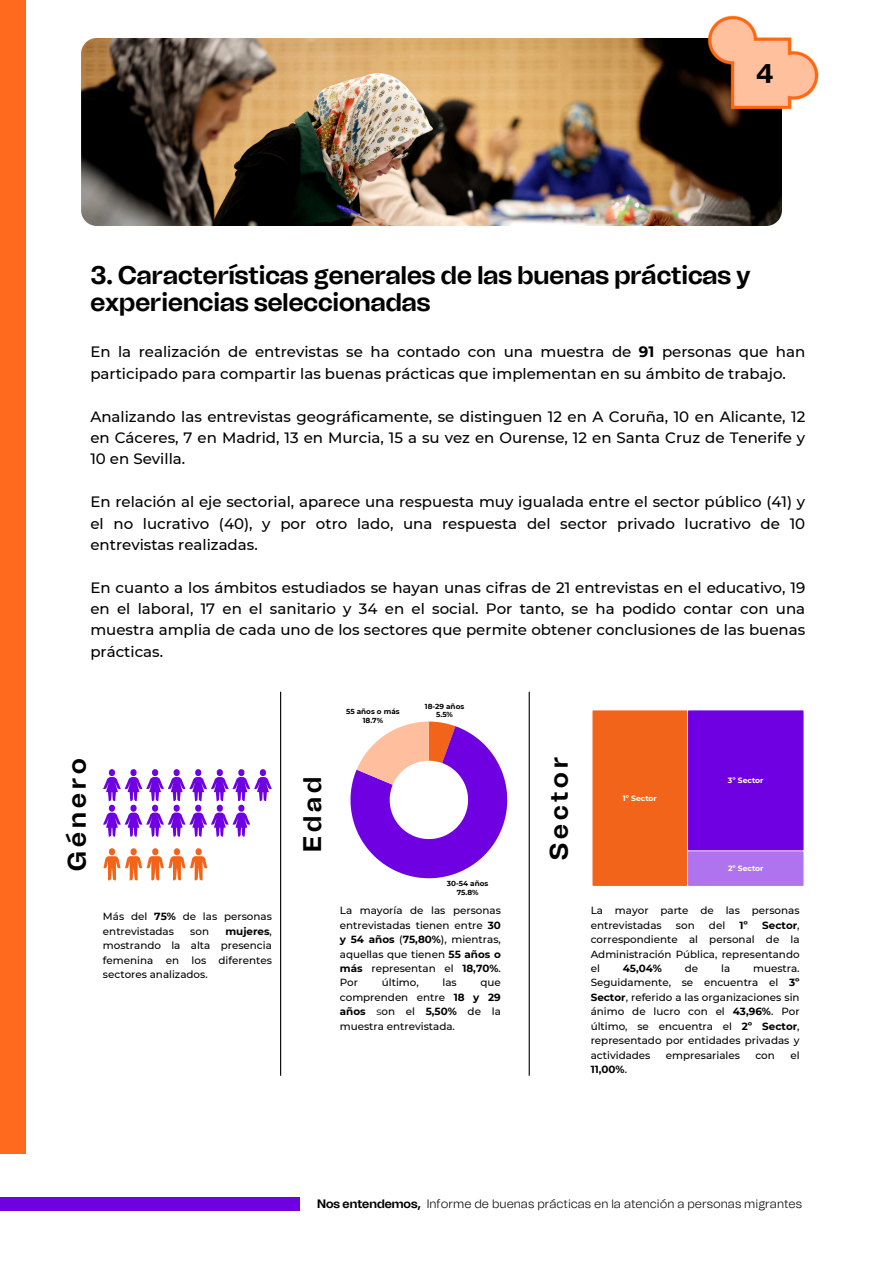
<style>
.page{position:relative;width:894px;height:1264px;background:#fff}
.page>*{position:absolute;margin:0;border:0;box-sizing:border-box;transform-origin:0 0}
.t1{font:700 27px "Tomato Grotesk";color:#000}
.t2{font:700 25.5px/27px "Tomato Grotesk";color:#000}
.t3{font:700 25.35px "Tomato Grotesk";letter-spacing:.165em;color:#000}
.t4{font:500 15px/21.3px "Montserrat";color:#000;text-align:justify}
.t5{font:300 12.15px "Tomato Grotesk";color:#000}
.t6{font:700 12.15px "Tomato Grotesk";color:#000}
.t7{font:500 10.35px/14.4px "Montserrat";color:#000;text-align:justify}
.t8{font:700 10.35px "Montserrat";color:#000}
.t9{font:700 7.65px "Montserrat";color:#fffff0}
.t10{font:700 7.2px/8.6px "Montserrat";color:#000;text-align:center}
.s1{font-weight:700}
.s2{font-weight:400}
.s3{font-weight:500}
</style>
<div class="page">
<div style="left:0;top:1196px;width:300px;height:14px;background:#6e00e2"></div>
<svg style="left:103px;top:769px;width:169px;height:67px"></svg>
<svg style="left:103px;top:848px;width:104px;height:32px"></svg>
<svg style="left:350px;top:721px;width:157px;height:157px"></svg>
<svg style="left:592px;top:710px;width:211px;height:175px;background:#b13b89"></svg>
<hr style="left:280px;top:691px;width:1px;height:384px;background:#000">
<hr style="left:528px;top:691px;width:1px;height:384px;background:#000">
<img style="left:81px;top:38px;width:700px;height:188px">
<img style="left:680px;top:15px;width:139px;height:104px">
<div style="left:0;top:0;width:26px;height:1153px;background:#ff6a1f"></div>
<h1 class="t1" style="left:755px;top:57px;width:19px">4</h1>
<h1 class="t2" style="left:90px;top:261px;width:661px">3. Características generales de las buenas prácticas y experiencias seleccionadas</h1>
<h2 class="t4" style="left:90px;top:341px;width:716px">En la realización de entrevistas se ha contado con una muestra de <span class="s1">91</span> personas que han participado para compartir las buenas prácticas que implementan en su ámbito de trabajo.</h2>
<h2 class="t4" style="left:90px;top:405px;width:716px">Analizando las entrevistas geográficamente, se distinguen 12 en A Coruña, 10 en Alicante, 12 en Cáceres, 7 en Madrid, 13 en Murcia, 15 a su vez en Ourense, 12 en Santa Cruz de Tenerife y 10 en Sevilla.</h2>
<h2 class="t4" style="left:90px;top:491px;width:716px">En relación al eje sectorial, aparece una respuesta muy igualada entre el sector público (41) y el no lucrativo (40), y por otro lado, una respuesta del sector privado lucrativo de 10 entrevistas realizadas.</h2>
<h2 class="t4" style="left:90px;top:576px;width:716px">En cuanto a los ámbitos estudiados se hayan unas cifras de 21 entrevistas en el educativo, 19 en el laboral, 17 en el sanitario y 34 en el social. Por tanto, se ha podido contar con una muestra amplia de cada uno de los sectores que permite obtener conclusiones de las buenas prácticas.</h2>
<h4 class="t3" style="left:62px;top:870px;width:114px;rotate:-90deg">Género</h4>
<h4 class="t7" style="left:103px;top:909px;width:170px">Más del <span class="s1">75%</span> de las personas entrevistadas</h4>
<h4 class="t7" style="left:103px;top:923px;width:170px;text-indent:122px"><span class="s1">mujeres</span>, mostrando la alta presencia femenina en los diferentes sectores analizados.</h4>
<h4 class="t7" style="left:190px;top:923px;width:20px">son</h4>
<p class="t10" style="left:346px;top:707px;width:55px">55 años o más<br>18.7%</p>
<p class="t10" style="left:425px;top:702px;width:41px">18-29 años<br>5.5%</p>
<h3 class="t3" style="left:297px;top:851px;width:76px;rotate:-90deg">Edad</h3>
<p class="t10" style="left:447px;top:879px;width:43px">30-54 años<br>75.8%</p>
<h1 class="t7" style="left:340px;top:903px;width:162px">La mayoría de las personas entrevistadas tienen entre <span class="s1">30 y 54 años</span> (<span class="s1">75,80%</span>), mientras, aquellas que tienen <span class="s1">55 años o más</span> representan el <span class="s1">18,70%</span>.<br>Por</h1>
<h1 class="t7" style="left:382px;top:975px;width:38px">último,</h1>
<h1 class="t7" style="left:442px;top:975px;width:16px">las</h1>
<h1 class="t7" style="left:340px;top:975px;width:162px;text-indent:141px">que comprenden entre <span class="s1">18 y 29 años</span> <span class="s2">s</span>on el <span class="s1">5,50%</span></h1>
<p class="t7" style="left:467px;top:1004px;width:35px">de la</p>
<p class="t7" style="left:340px;top:1018px;width:117px">muestra entrevistada.</p>
<h3 class="t3" style="left:543px;top:860px;width:105px;rotate:-90deg">Sector</h3>
<p class="t9" style="left:622px;top:793px;width:36px">1º Sector</p>
<p class="t9" style="left:727px;top:775px;width:37px">3º Sector</p>
<p class="t9" style="left:727px;top:863px;width:37px">2º Sector</p>
<h1 class="t7" style="left:590px;top:903px;width:210px">La mayor parte de las personas entrevistadas</h1>
<h1 class="t7" style="left:675px;top:917px;width:20px">son</h1>
<h1 class="t7" style="left:708px;top:917px;width:18px">del</h1>
<h1 class="t8" style="left:739px;top:918px;width:10px">1º</h1>
<h1 class="t7" style="left:590px;top:917px;width:210px;text-indent:171px"><span class="s1">Sector</span>, correspondiente al personal de la Administración Pública, representando el</h1>
<h1 class="t8" style="left:622px;top:962px;width:41px">45,04%</h1>
<h1 class="t7" style="left:684px;top:961px;width:15px">de</h1>
<h1 class="t7" style="left:721px;top:961px;width:11px">la</h1>
<h1 class="t7" style="left:590px;top:961px;width:210px;text-indent:162px">muestra.<br>Seguidamente, se encuentra el <span class="s1">3º Sector</span>, referido a las organizaciones sin ánimo de lucro con el <span class="s1">43,96%</span>. Por último, se encuentra el <span class="s1">2º Sector</span>, representado por entidades privadas y actividades</h1>
<h1 class="t7" style="left:665px;top:1047px;width:75px">empresariales</h1>
<h1 class="t7" style="left:755px;top:1047px;width:21px">con</h1>
<h1 class="t7" style="left:790px;top:1047px;width:11px">el</h1>
<h1 class="t8" style="left:590px;top:1062px;width:38px">11,00%<span class="s3">.</span></h1>
<p class="t6" style="left:317px;top:1196px;width:105px">Nos entendemos,</p>
<p class="t5" style="left:426px;top:1198px;width:377px">Informe de buenas prácticas en la atención a personas migrantes</p>
</div>
